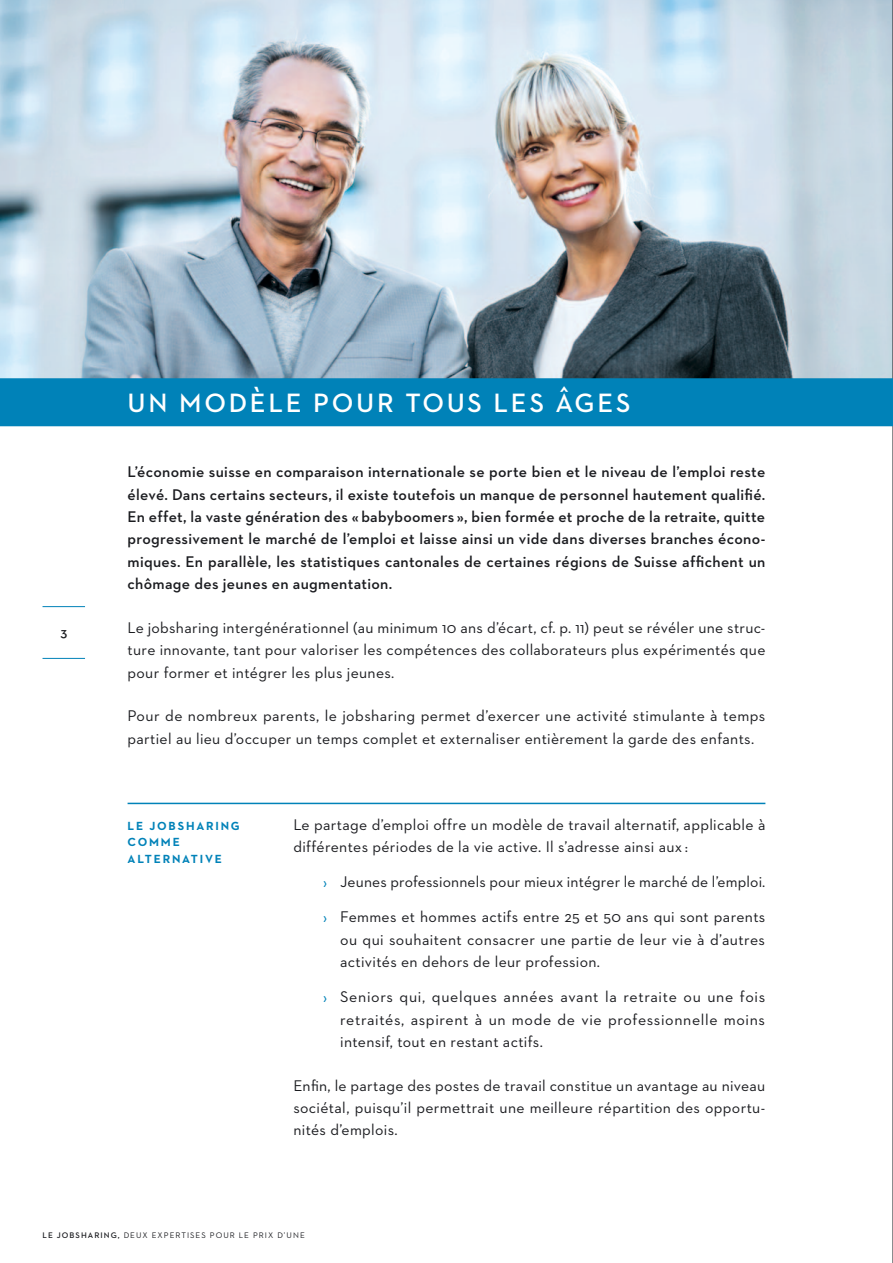
<style>
.page{position:relative;width:893px;height:1263px;background:#fff}
.page>*{position:absolute;margin:0;border:0;box-sizing:border-box;transform-origin:0 0}
.gros_titre_G{font:600 27px "Neutraface 2 Text";letter-spacing:.1em;color:#fff}
.corps_de_texte_sans{font:15.75px/22.4px "Neutraface 2 Text";letter-spacing:.02em;color:#1b1c20;text-align:justify}
.chapeau_sans-retrait{font:600 15.75px/22.4px "Neutraface 2 Text";letter-spacing:.02em;color:#1b1c20;text-align:justify}
.corps_de_texte{font:15.75px/22.4px "Neutraface 2 Text";letter-spacing:.02em;color:#1b1c20;text-align:justify}
.corps_de_texte_sous{font:15.75px/22.4px "Neutraface 2 Text";letter-spacing:.02em;color:#1b1c20}
.folio{font:600 13.5px "Neutraface 2 Text";color:#1b1c20}
.sous-titre{font:700 12px/16.5px "Neutraface 2 Text";letter-spacing:.15em;color:#0082b8}
.t1{font:8.25px "Neutraface 2 Text";letter-spacing:.125em;color:#1b1c20}
.s1{font-family:"Heroic Condensed";font-weight:500;color:#0082b8}
.s2{font-weight:600}
</style>
<div class="page">
<img style="left:0;top:0;width:892px;height:378px">
<hr style="left:43px;top:606px;width:42px;height:1px;background:#0082b8">
<hr style="left:43px;top:658px;width:42px;height:1px;background:#0082b8">
<hr style="left:892px;top:0;width:1px;height:1263px;background:#1b1c20">
<div style="left:0;top:378px;width:893px;height:48px;background:#0082b8"></div>
<hr style="left:128px;top:803px;width:637px;height:1px;background:#0082b8">
<p class="folio" style="left:60px;top:624px;width:8px">3</p>
<p class="gros_titre_G" style="left:128px;top:386px;width:504px">UN MODÈLE POUR TOUS LES ÂGES</p>
<p class="chapeau_sans-retrait" style="left:128px;top:460px;width:639px">L’économie suisse en comparaison internationale se porte bien et le niveau de l’emploi reste élevé. Dans certains secteurs, il existe toutefois un manque de personnel hautement qualifié.<br>En effet, la vaste génération des « babyboomers », bien formée et proche de la retraite, quitte progressivement le marché de l’emploi et laisse ainsi un vide dans diverses branches écono&shy;miques. En parallèle, les statistiques cantonales de certaines régions de Suisse affichent un chômage des jeunes en augmentation.</p>
<p class="corps_de_texte_sans" style="left:128px;top:616px;width:639px">Le jobsharing intergénérationnel (au minimum 10 ans d’écart, cf. p. 11) peut se révéler une struc&shy;ture innovante, tant pour valoriser les compétences des collaborateurs plus expérimentés que pour former et intégrer les plus jeunes.</p>
<p class="corps_de_texte_sans" style="left:128px;top:704px;width:639px">Pour de nombreux parents, le jobsharing permet d’exercer une activité stimulante à temps partiel au lieu d’occuper un temps complet et externaliser entièrement la garde des enfants.</p>
<p class="sous-titre" style="left:128px;top:817px;width:114px">LE JOBSHARING<br>COMME<br>ALTERNATIVE</p>
<p class="corps_de_texte_sous" style="left:293px;top:813px;width:473px">Le partage d’emploi offre un modèle de travail alternatif, applicable à différentes périodes de la vie active. Il s’adresse ainsi aux :</p>
<p class="corps_de_texte_sans" style="left:323px;top:870px;width:444px"><span class="s1">›</span> Jeunes professionnels pour mieux intégrer le marché de l’emploi.</p>
<p class="corps_de_texte_sans" style="left:340px;top:906px;width:427px;text-indent:-17px"><span class="s1">›</span> Femmes et hommes actifs entre 25 et 50 ans qui sont parents ou qui souhaitent consacrer une partie de leur vie à d’autres activités en dehors de leur profession.</p>
<p class="corps_de_texte_sans" style="left:340px;top:985px;width:427px;text-indent:-17px"><span class="s1">›</span> Seniors qui, quelques années avant la retraite ou une fois retraités, aspirent à un mode de vie professionnelle moins intensif, tout en restant actifs.</p>
<p class="corps_de_texte" style="left:293px;top:1074px;width:473px">Enfin, le partage des postes de travail constitue un avantage au niveau sociétal, puisqu’il permettrait une meilleure répartition des opportu&shy;nités d’emplois.</p>
<p class="t1" style="left:43px;top:1229px;width:264px"><span class="s2">LE JOBSHARING,</span> DEUX EXPERTISES POUR LE PRIX D’UNE</p>
</div>
